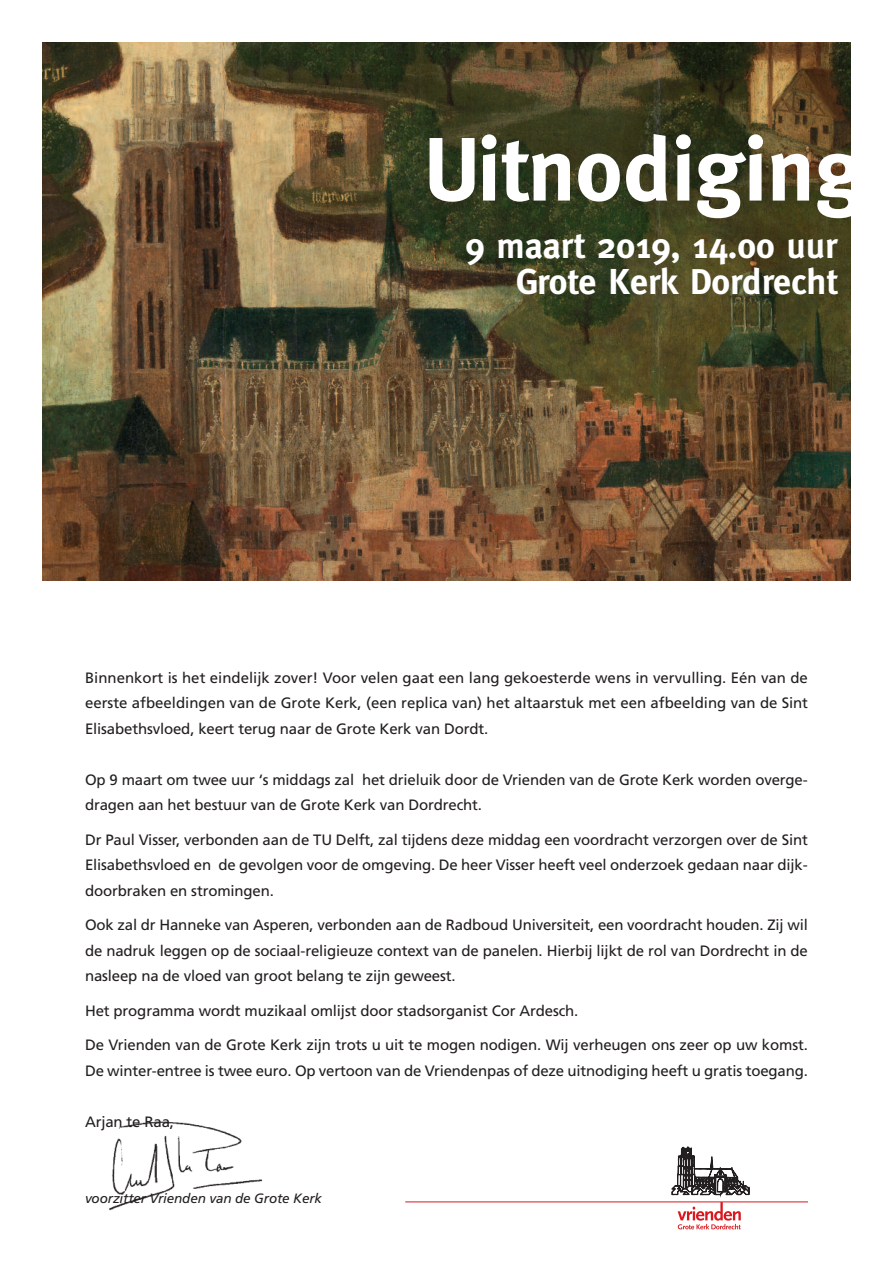
<style>
.page{position:relative;width:893px;height:1263px;background:#fff}
.page>*{position:absolute;margin:0;border:0;box-sizing:border-box;transform-origin:0 0}
.t1{font:700 90px "Meta";color:#fff}
.t2{font:700 36px/36px "Meta";color:#fff;text-align:right}
.t3{font:15px/25.5px "Frutiger";letter-spacing:-.01em;color:#231f20;text-align:justify}
.t4{font:italic 13.5px "Frutiger";letter-spacing:-.01em;color:#231f20}
</style>
<div class="page">
<img style="left:43px;top:43px;width:807px;height:537px">
<img style="left:109px;top:1121px;width:154px;height:90px">
<hr style="left:405px;top:1201px;width:403px;height:1px;background:#d8171f">
<svg style="left:678px;top:1202px;width:63px;height:27px"></svg>
<svg style="left:672px;top:1147px;width:77px;height:48px"></svg>
<h1 class="t1" style="left:425px;top:117px;width:441px">Uitnodiging</h1>
<h2 class="t2" style="left:465px;top:228px;width:374px">9 maart 2019, 14.oo uur<br>Grote Kerk Dordrecht</h2>
<p class="t3" style="left:85px;top:666px;width:724px">Binnenkort is het eindelijk zover! Voor velen gaat een lang gekoesterde wens in vervulling. Eén van de eerste afbeeldingen van de Grote Kerk, (een replica van) het altaarstuk met een afbeelding van de Sint Elisabethsvloed, keert terug naar de Grote Kerk van Dordt.</p>
<p class="t3" style="left:85px;top:768px;width:724px">Op 9 maart om twee uur ‘s middags zal het drieluik door de Vrienden van de Grote Kerk worden overge&shy;dragen aan het bestuur van de Grote Kerk van Dordrecht.</p>
<p class="t3" style="left:85px;top:828px;width:724px">Dr Paul Visser, verbonden aan de TU Delft, zal tijdens deze middag een voordracht verzorgen over de Sint Elisabethsvloed en de gevolgen voor de omgeving. De heer Visser heeft veel onderzoek gedaan naar dijk&shy;doorbraken en stromingen.</p>
<p class="t3" style="left:85px;top:913px;width:724px">Ook zal dr Hanneke van Asperen, verbonden aan de Radboud Universiteit, een voordracht houden. Zij wil de nadruk leggen op de sociaal-religieuze context van de panelen. Hierbij lijkt de rol van Dordrecht in de nasleep na de vloed van groot belang te zijn geweest.</p>
<p class="t3" style="left:85px;top:999px;width:495px">Het programma wordt muzikaal omlijst door stadsorganist Cor Ardesch.</p>
<p class="t3" style="left:85px;top:1033px;width:724px">De Vrienden van de Grote Kerk zijn trots u uit te mogen nodigen. Wij verheugen ons zeer op uw komst.<br>De winter-entree is twee euro. Op vertoon van de Vriendenpas of deze uitnodiging heeft u gratis toegang.</p>
<p class="t3" style="left:85px;top:1110px;width:91px">Arjan te Raa,</p>
<p class="t4" style="left:85px;top:1193px;width:239px">voorzitter Vrienden van de Grote Kerk</p>
</div>
